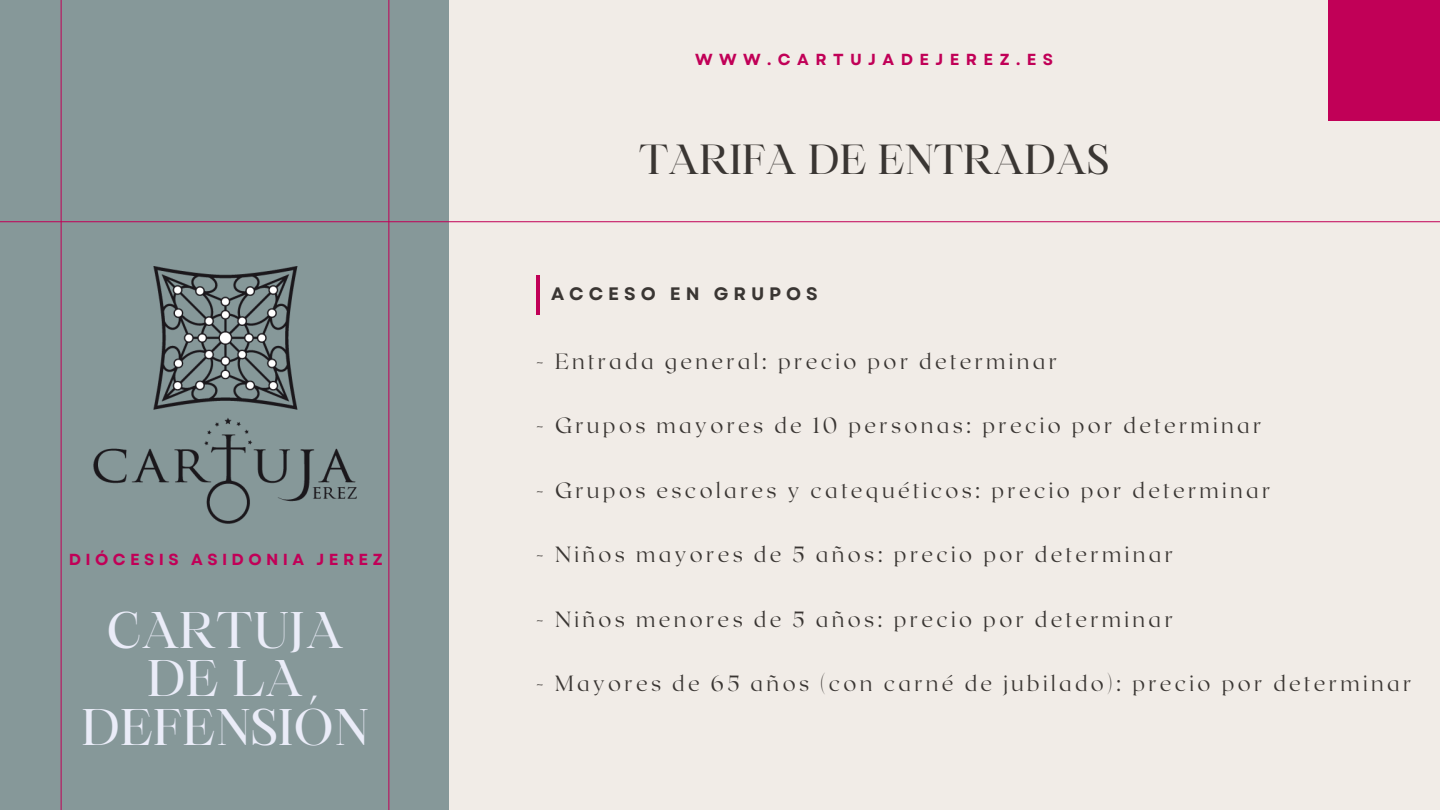
<style>
.page{position:relative;width:1440px;height:810px;background:#f1ece7}
.page>*{position:absolute;margin:0;border:0;box-sizing:border-box;transform-origin:0 0}
.t1{font:49.4px/48.8px "Maharlika";color:#eaecf8;text-align:center}
.t2{font:40.4px "Maharlika";color:#3a3633}
.t3{font:100 22px "Roxborough CF";letter-spacing:.155em;color:#3a3633}
.t4{font:700 18px "Garet";letter-spacing:.275em;color:#3a3633}
.t5{font:700 16px "Garet";letter-spacing:.4em;color:#c10057}
.t6{font:700 16px "Garet";letter-spacing:.275em;color:#c10057}
</style>
<div class="page">
<div style="left:0;top:0;width:449px;height:810px;background:#869899"></div>
<hr style="left:536px;top:275px;width:4px;height:40px;background:#c10057">
<hr style="left:61px;top:0;width:1px;height:810px;background:#c10057">
<hr style="left:0;top:221px;width:1440px;height:1px;background:#c10057">
<hr style="left:388px;top:0;width:1px;height:810px;background:#c10057">
<div style="left:1328px;top:0;width:112px;height:121px;background:#c10057"></div>
<img style="left:94px;top:266px;width:263px;height:258px">
<h3 class="t6" style="left:69px;top:548px;width:315px">DIÓCESIS ASIDONIA JEREZ</h3>
<h3 class="t1" style="left:81px;top:610px;width:289px">CARTUJA<br>DE LA<br>DEFENSIÓN</h3>
<h3 class="t5" style="left:695px;top:48px;width:359px">WWW.CARTUJADEJEREZ.ES</h3>
<h3 class="t2" style="left:639px;top:143px;width:472px">TARIFA DE ENTRADAS</h3>
<p class="t4" style="left:551px;top:281px;width:268px">ACCESO EN GRUPOS</p>
<p class="t3" style="left:536px;top:347px;width:523px">- Entrada general: precio por determinar</p>
<h1 class="t3" style="left:536px;top:411px;width:727px">- Grupos mayores de 10 personas: precio por determinar</h1>
<p class="t3" style="left:536px;top:476px;width:736px">- Grupos escolares y catequéticos: precio por determinar</p>
<h2 class="t3" style="left:536px;top:540px;width:639px">- Niños mayores de 5 años: precio por determinar</h2>
<h4 class="t3" style="left:536px;top:605px;width:639px">- Niños menores de 5 años: precio por determinar</h4>
<h3 class="t3" style="left:536px;top:669px;width:877px">- Mayores de 65 años (con carné de jubilado): precio por determinar</h3>
</div>
